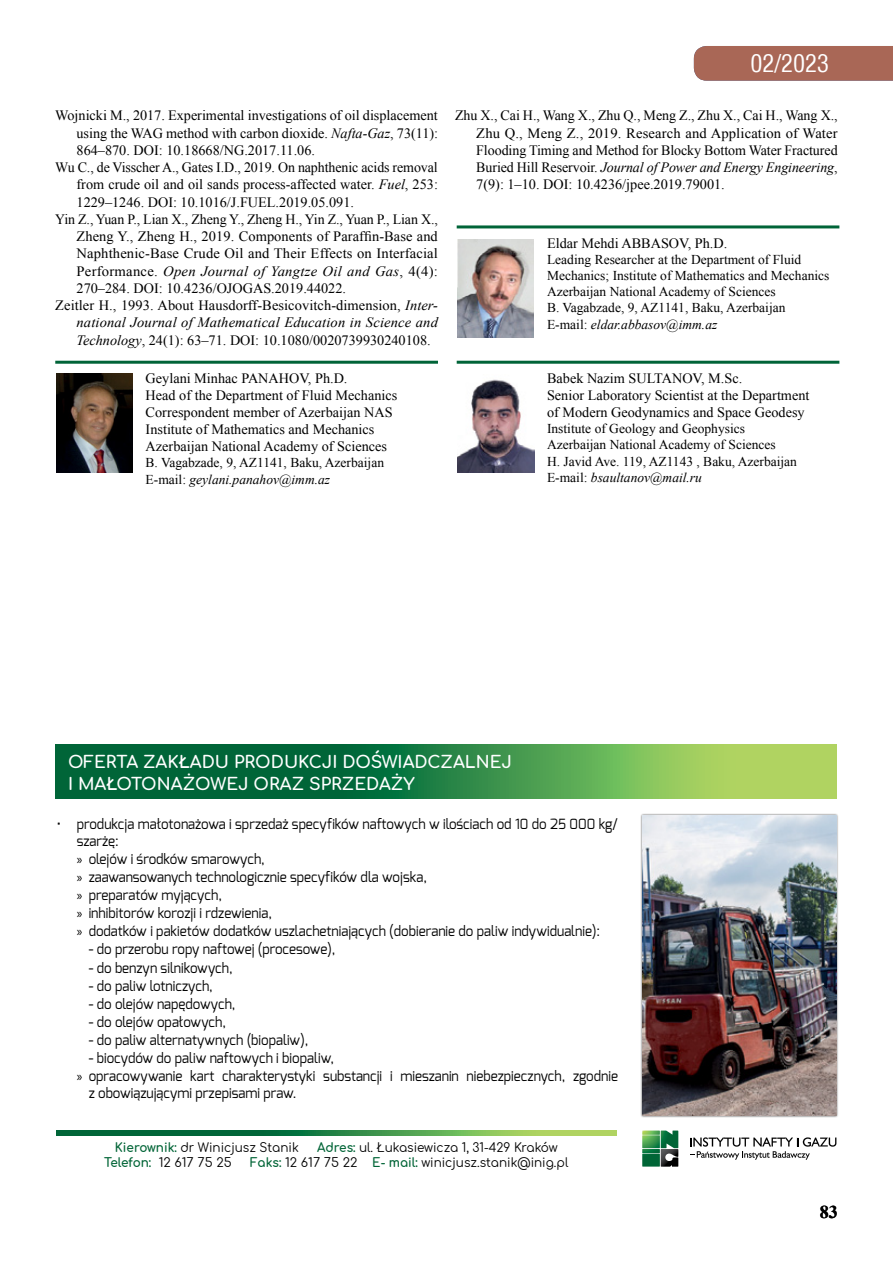
<style>
.page{position:relative;width:893px;height:1263px;background:#fff}
.page>*{position:absolute;margin:0;border:0;box-sizing:border-box;transform-origin:0 0}
.t1{font:24px "Switzerland Condensed";color:#fff}
.t2{font:700 18px "Times New Roman";color:#000}
.t3{font:700 16.8px/22px "Comfortaa";color:#fff}
.t4{font:14.25px/17.1px "Times New Roman";color:#000}
.t5{font:italic 14.25px "Times New Roman";letter-spacing:.01em;color:#000}
.t6{font:14.1px/17.9px "Exo";color:#000;scale:.95 1}
.t7{font:13.5px/16.2px "Times New Roman";color:#000}
.t8{font:12.6px "Comfortaa";color:#000;scale:.95 1}
.t9{font:12.6px "Comfortaa";color:#000}
.s1{font-style:italic}
.s2{font-style:normal}
.s3{font-family:"Myriad Pro"}
.s4{font-weight:700;color:#006436}
</style>
<div class="page">
<div style="left:694px;top:46px;width:199px;height:35px;background:#a96756"></div>
<hr style="left:457px;top:225px;width:382px;height:3px;background:#006438">
<img style="left:457px;top:239px;width:77px;height:98px">
<hr style="left:457px;top:361px;width:382px;height:3px;background:#006438">
<img style="left:457px;top:379px;width:77px;height:94px">
<hr style="left:55px;top:361px;width:383px;height:3px;background:#006438">
<img style="left:56px;top:374px;width:76px;height:99px">
<svg style="left:56px;top:744px;width:780px;height:55px;background:#3e9049"></svg>
<svg style="left:57px;top:1130px;width:560px;height:6px;background:#3f9149"></svg>
<svg style="left:642px;top:1130px;width:36px;height:37px"></svg>
<svg style="left:690px;top:1137px;width:146px;height:23px"></svg>
<div style="left:640px;top:813px;width:199px;height:305px;background:#000;opacity:.75"></div>
<img style="left:642px;top:816px;width:194px;height:300px">
<p class="t4" style="left:55px;top:107px;width:384px">Wojnicki M., 2017. Experimental investigations of oil displacement</p>
<p class="t4" style="left:77px;top:124px;width:363px">using the WAG method with carbon dioxide. <span class="s1">Nafta-Gaz</span>, 73(11):</p>
<p class="t4" style="left:77px;top:141px;width:240px">864–870. DOI: 10.18668/NG.2017.11.06.</p>
<p class="t4" style="left:55px;top:159px;width:384px">Wu C., de Visscher A., Gates I.D., 2019. On naphthenic acids removal</p>
<p class="t4" style="left:77px;top:176px;width:363px">from crude oil and oil sands process-affected water. <span class="s1">Fuel</span>, 253:</p>
<p class="t4" style="left:77px;top:193px;width:279px">1229–1246. DOI: 10.1016/J.FUEL.2019.05.091.</p>
<p class="t4" style="left:55px;top:210px;width:384px">Yin Z., Yuan P., Lian X., Zheng Y., Zheng H., Yin Z., Yuan P., Lian X.,</p>
<p class="t4" style="left:77px;top:228px;width:363px">Zheng Y., Zheng H., 2019. Components of Paraffin-Base and</p>
<p class="t4" style="left:77px;top:245px;width:363px">Naphthenic-Base Crude Oil and Their Effects on Interfacial</p>
<p class="t5" style="left:77px;top:261px;width:363px"><span class="s2">Performance.</span> Open Journal of Yangtze Oil and Gas<span class="s2">, 4(4):</span></p>
<p class="t4" style="left:77px;top:279px;width:271px">270–284. DOI: 10.4236/OJOGAS.2019.44022.</p>
<p class="t4" style="left:55px;top:297px;width:384px">Zeitler H., 1993. About Hausdorff-Besicovitch-dimension, <span class="s1">Inter-</span></p>
<p class="t5" style="left:77px;top:313px;width:363px">national Journal of Mathematical Education in Science and</p>
<p class="t4" style="left:77px;top:331px;width:356px"><span class="s1">Technology</span>, 24(1): 63–71. DOI: 10.1080/0020739930240108.</p>
<p class="t4" style="left:146px;top:369px;width:253px">Geylani Minhac PANAHOV, Ph.D.<br>Head of the Department of Fluid Mechanics Correspondent member of Azerbaijan NAS Institute of Mathematics and Mechanics Azerbaijan National Academy of Sciences</p>
<p class="t7" style="left:146px;top:455px;width:240px">B. Vagabzade, 9, AZ1141, Baku, Azerbaijan<br>E-mail: <span class="s1">geylani.panahov@imm.az</span></p>
<h1 class="t1" style="left:750px;top:48px;width:80px">02/2023</h1>
<p class="t4" style="left:476px;top:107px;width:363px;text-align:justify;text-indent:-21px">Zhu X., Cai H., Wang X., Zhu Q., Meng Z., Zhu X., Cai H., Wang X., Zhu Q., Meng Z., 2019. Research and Application of Water Flooding Timing and Method for Blocky Bottom Water Fractured Buried Hill Reservoir. <span class="s1">Journal of Power and Energy Engineering</span>, 7(9): 1–10. DOI: 10.4236/jpee.2019.79001.</p>
<p class="t4" style="left:547px;top:234px;width:182px">Eldar Mehdi ABBASOV, Ph.D.</p>
<p class="t7" style="left:547px;top:251px;width:284px">Leading Researcher at the Department of Fluid Mechanics; Institute of Mathematics and Mechanics Azerbaijan National Academy of Sciences<br>B. Vagabzade, 9, AZ1141, Baku, Azerbaijan E-mail: <span class="s1">eldar.abbasov@imm.az</span></p>
<p class="t4" style="left:547px;top:369px;width:264px">Babek Nazim SULTANOV, M.Sc.<br>Senior Laboratory Scientist at the Department of Modern Geodynamics and Space Geodesy</p>
<p class="t7" style="left:547px;top:420px;width:251px">Institute of Geology and Geophysics Azerbaijan National Academy of Sciences<br>H. Javid Ave. 119, AZ1143 , Baku, Azerbaijan E-mail: <span class="s1">bsaultanov@mail.ru</span></p>
<p class="t3" style="left:68px;top:749px;width:446px">OFERTA ZAKŁADU PRODUKCJI DOŚWIADCZALNEJ<br>I MAŁOTONAŻOWEJ ORAZ SPRZEDAŻY</p>
<p class="t6" style="left:77px;top:815px;width:571px;text-indent:-20px">• produkcja małotonażowa i sprzedaż specyfików naftowych w ilościach od 10 do 25 000 kg/ szarżę:<br><span class="s3">»</span> olejów i środków smarowych,<br><span class="s3">»</span> zaawansowanych technologicznie specyfików dla wojska,<br><span class="s3">»</span> preparatów myjących,<br><span class="s3">»</span> inhibitorów korozji i rdzewienia,<br><span class="s3">»</span> dodatków i pakietów dodatków uszlachetniających (dobieranie do paliw indywidualnie):</p>
<p class="t6" style="left:89px;top:940px;width:261px">- do przerobu ropy naftowej (procesowe),</p>
<p class="t6" style="left:89px;top:958px;width:153px">- do benzyn silnikowych,</p>
<p class="t6" style="left:89px;top:976px;width:132px">- do paliw lotniczych,</p>
<p class="t6" style="left:89px;top:994px;width:156px">- do olejów napędowych,</p>
<p class="t6" style="left:89px;top:1012px;width:146px">- do olejów opałowych,</p>
<p class="t6" style="left:89px;top:1031px;width:233px">- do paliw alternatywnych (biopaliw),</p>
<p class="t6" style="left:89px;top:1049px;width:260px">- biocydów do paliw naftowych i biopaliw,</p>
<p class="t6" style="left:77px;top:1067px;width:571px"><span class="s3">»</span> opracowywanie kart charakterystyki substancji i mieszanin niebezpiecznych, zgodnie</p>
<p class="t6" style="left:89px;top:1083px;width:220px">z obowiązującymi przepisami praw.</p>
<p class="t8" style="left:115px;top:1136px;width:195px"><span class="s4">Kierownik:</span> dr Winicjusz Stanik</p>
<p class="t8" style="left:317px;top:1136px;width:255px"><span class="s4">Adres:</span> ul. Łukasiewicza 1, 31-429 Kraków</p>
<p class="t9" style="left:104px;top:1151px;width:129px"><span class="s4">Telefon:</span> 12 617 75 25</p>
<p class="t9" style="left:250px;top:1151px;width:320px"><span class="s4">Faks:</span> 12 617 75 22 <span class="s4">E- mail:</span> winicjusz.stanik@inig.pl</p>
<p class="t2" style="left:820px;top:1199px;width:19px">83</p>
</div>
